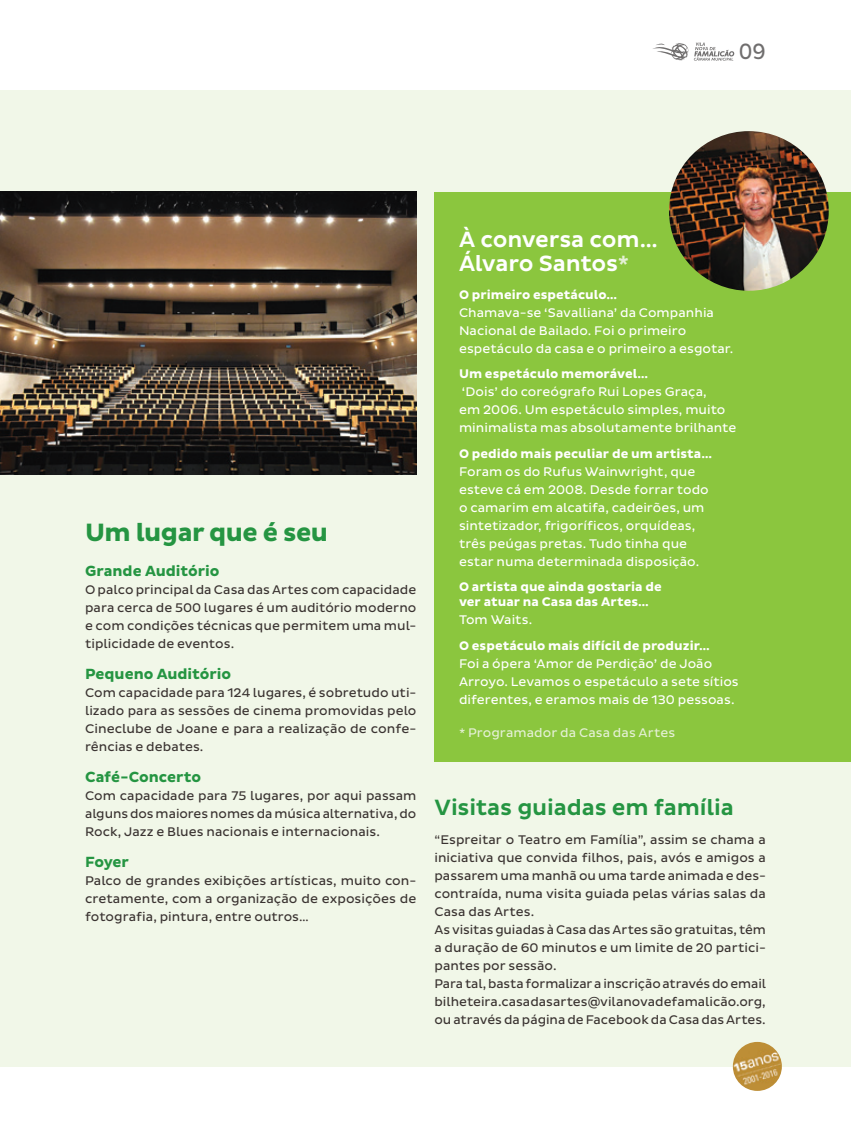
<style>
.page{position:relative;width:851px;height:1127px;background:#fff}
.page>*{position:absolute;margin:0;border:0;box-sizing:border-box;transform-origin:0 0}
.t1{font:700 25.5px "Pluto Sans";letter-spacing:-.02em;color:#259542}
.t2{font:500 22.5px/24px "Pluto Sans";letter-spacing:-.015em;color:#fff}
.t3{font:500 22.5px "Pluto Sans";letter-spacing:-.01em;color:#259542}
.t4{font:22.5px "Pluto Sans Cond";color:#706e6e}
.t5{font:700 15px "Pluto Sans";letter-spacing:-.005em;color:#259542}
.t6{font:12.75px/18px "Pluto Sans";color:#3a3331;text-align:justify}
.t7{font:12.75px/18px "Pluto Sans";letter-spacing:.005em;color:#fff}
.t8{font:700 12.75px/15px "Pluto Sans";letter-spacing:.005em;color:#fff}
.t9{font:12.75px "Pluto Sans";letter-spacing:.005em;color:#e4f0d4}
.s1{color:#e4f0d4}
</style>
<div class="page">
<svg style="left:653px;top:43px;width:81px;height:18px"></svg>
<div style="left:0;top:90px;width:850px;height:976px;background:#f1f7e8"></div>
<div style="left:434px;top:192px;width:416px;height:569px;background:#8bc63e"></div>
<img style="left:669px;top:131px;width:159px;height:160px;border-radius:80px">
<img style="left:0;top:192px;width:416px;height:283px">
<img style="left:732px;top:1042px;width:49px;height:49px;border-radius:24px">
<h2 class="t4" style="left:738px;top:39px;width:29px">09</h2>
<h1 class="t1" style="left:85px;top:518px;width:244px">Um lugar que é seu</h1>
<p class="t5" style="left:85px;top:563px;width:136px">Grande Auditório</p>
<p class="t6" style="left:85px;top:581px;width:333px">O palco principal da Casa das Artes com capacidade para cerca de 500 lugares é um auditório moderno e com condições técnicas que permitem uma mul&shy;tiplicidade de eventos.</p>
<p class="t5" style="left:85px;top:665px;width:147px">Pequeno Auditório</p>
<p class="t6" style="left:85px;top:684px;width:333px">Com capacidade para 124 lugares, é sobretudo uti&shy;lizado para as sessões de cinema promovidas pelo Cineclube de Joane e para a realização de confe&shy;rências e debates.</p>
<p class="t5" style="left:85px;top:768px;width:118px">Café-Concerto</p>
<p class="t6" style="left:85px;top:787px;width:333px">Com capacidade para 75 lugares, por aqui passam alguns dos maiores nomes da música alternativa, do Rock, Jazz e Blues nacionais e internacionais.</p>
<p class="t5" style="left:85px;top:853px;width:45px">Foyer</p>
<p class="t6" style="left:85px;top:871px;width:333px">Palco de grandes exibições artísticas, muito con&shy;cretamente, com a organização de exposições de fotografia, pintura, entre outros…</p>
<h2 class="t2" style="left:459px;top:228px;width:200px">À conversa com…<br>Álvaro Santos<span class="s1">*</span></h2>
<p class="t8" style="left:459px;top:287px;width:160px">O primeiro espetáculo…</p>
<p class="t7" style="left:459px;top:304px;width:276px">Chamava-se ‘Savalliana’ da Companhia<br>Nacional de Bailado. Foi o primeiro espetáculo da casa e o primeiro a esgotar.</p>
<p class="t8" style="left:459px;top:367px;width:191px">Um espetáculo memorável…</p>
<p class="t7" style="left:459px;top:383px;width:279px">‘Dois’ do coreógrafo Rui Lopes Graça,<br>em 2006. Um espetáculo simples, muito minimalista mas absolutamente brilhante</p>
<p class="t8" style="left:459px;top:446px;width:254px">O pedido mais peculiar de um artista…</p>
<p class="t7" style="left:459px;top:463px;width:251px">Foram os do Rufus Wainwright, que esteve cá em 2008. Desde forrar todo o camarim em alcatifa, cadeirões, um sintetizador, frigoríficos, orquídeas, três peúgas pretas. Tudo tinha que estar numa determinada disposição.</p>
<p class="t8" style="left:459px;top:580px;width:204px">O artista que ainda gostaria de ver atuar na Casa das Artes…</p>
<p class="t7" style="left:459px;top:611px;width:75px">Tom Waits.</p>
<p class="t8" style="left:459px;top:638px;width:252px">O espetáculo mais difícil de produzir…</p>
<p class="t7" style="left:459px;top:655px;width:281px">Foi a ópera ‘Amor de Perdição’ de João<br>Arroyo. Levamos o espetáculo a sete sítios diferentes, e eramos mais de 130 pessoas.</p>
<p class="t9" style="left:459px;top:725px;width:218px">* Programador da Casa das Artes</p>
<h2 class="t3" style="left:434px;top:794px;width:301px">Visitas guiadas em família</h2>
<p class="t6" style="left:434px;top:830px;width:333px;text-align:left">“Espreitar o Teatro em Família”, assim se chama a iniciativa que convida filhos, pais, avós e amigos a passarem uma manhã ou uma tarde animada e des&shy;contraída, numa visita guiada pelas várias salas da Casa das Artes.<br>As visitas guiadas à Casa das Artes são gratuitas, têm a duração de 60 minutos e um limite de 20 partici&shy;pantes por sessão.<br>Para tal, basta formalizar a inscrição através do email bilheteira.casadasartes@vilanovadefamalicão.org, ou através da página de Facebook da Casa das Artes.</p>
</div>
